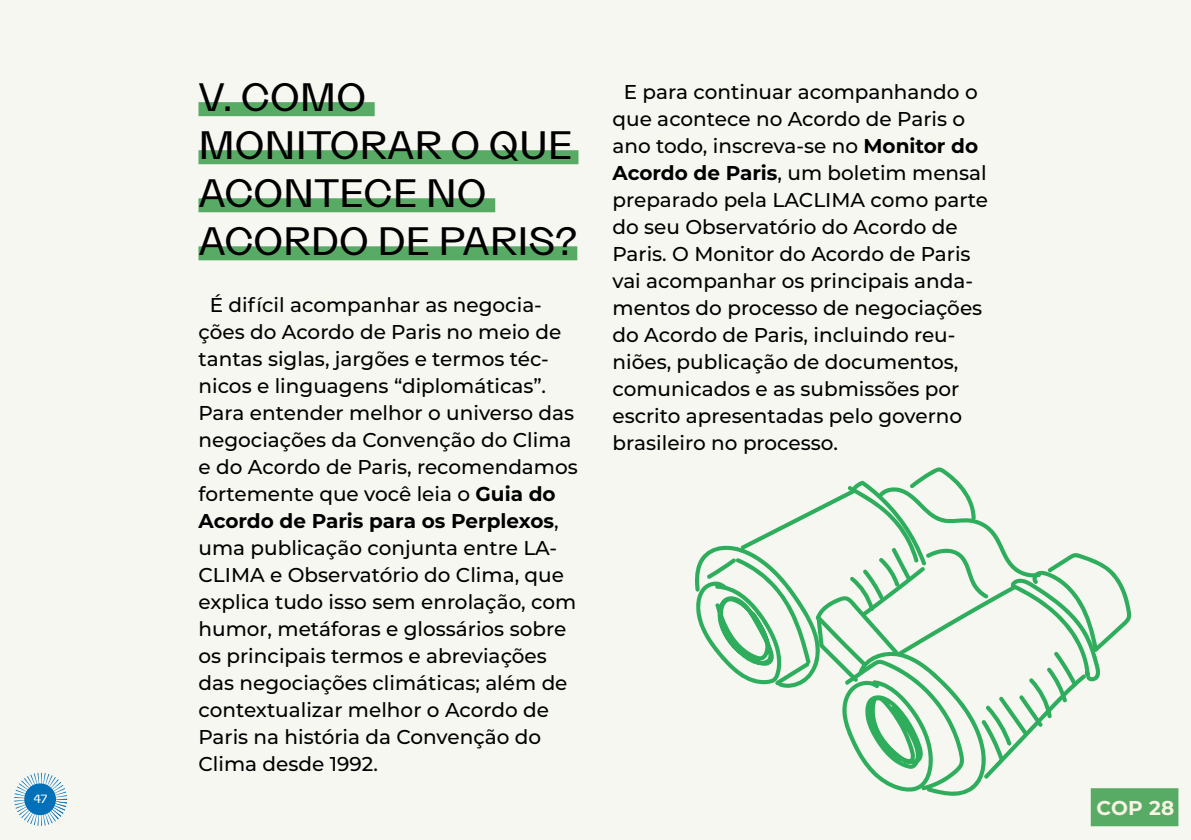
<style>
.page{position:relative;width:1191px;height:840px;background:#fff}
.page>*{position:absolute;margin:0;border:0;box-sizing:border-box;transform-origin:0 0}
.t1{font:500 40px/48px "Grotta";color:#000}
.t2{font:500 20px/27px "Montserrat";color:#000}
.t3{font:700 20px "Montserrat";color:#f8f4e3}
.t4{font:500 12px "Grotta";color:#fff}
.s1{font-weight:700}
</style>
<div class="page">
<div style="left:0;top:0;width:1191px;height:839px;background:#f7f7f1"></div>
<svg style="left:14px;top:772px;width:53px;height:53px"></svg>
<div style="left:1090px;top:787px;width:88px;height:38px;background:#58ab65"></div>
<div style="left:198px;top:102px;width:177px;height:14px;background:#58ab65"></div>
<div style="left:198px;top:150px;width:380px;height:14px;background:#58ab65"></div>
<div style="left:198px;top:198px;width:297px;height:14px;background:#58ab65"></div>
<div style="left:198px;top:246px;width:379px;height:14px;background:#58ab65"></div>
<svg style="left:695px;top:467px;width:436px;height:328px"></svg>
<p class="t4" style="left:34px;top:791px;width:15px">47</p>
<h1 class="t1" style="left:198px;top:74px;width:380px">V. COMO<br>MONITORAR O QUE<br>ACONTECE NO<br>ACORDO DE PARIS?</h1>
<p class="t2" style="left:198px;top:290px;width:381px;text-indent:11px">É difícil acompanhar as negocia&shy;ções do Acordo de Paris no meio de tantas siglas, jargões e termos téc&shy;nicos e linguagens “diplomáticas”.<br>Para entender melhor o universo das negociações da Convenção do Clima e do Acordo de Paris, recomendamos fortemente que você leia o <span class="s1">Guia do Acordo de Paris para os Perplexos</span>, uma publicação conjunta entre LA-CLIMA e Observatório do Clima, que explica tudo isso sem enrolação, com humor, metáforas e glossários sobre os principais termos e abreviações das negociações climáticas; além de contextualizar melhor o Acordo de Paris na história da Convenção do Clima desde 1992.</p>
<p class="t2" style="left:612px;top:77px;width:377px;text-indent:11px">E para continuar acompanhando o que acontece no Acordo de Paris o ano todo, inscreva-se no <span class="s1">Monitor do Acordo de Paris</span>, um boletim mensal preparado pela LACLIMA como parte do seu Observatório do Acordo de Paris. O Monitor do Acordo de Paris vai acompanhar os principais anda&shy;mentos do processo de negociações do Acordo de Paris, incluindo reu&shy;niões, publicação de documentos, comunicados e as submissões por escrito apresentadas pelo governo brasileiro no processo.</p>
<p class="t3" style="left:1096px;top:793px;width:79px">COP 28</p>
</div>
